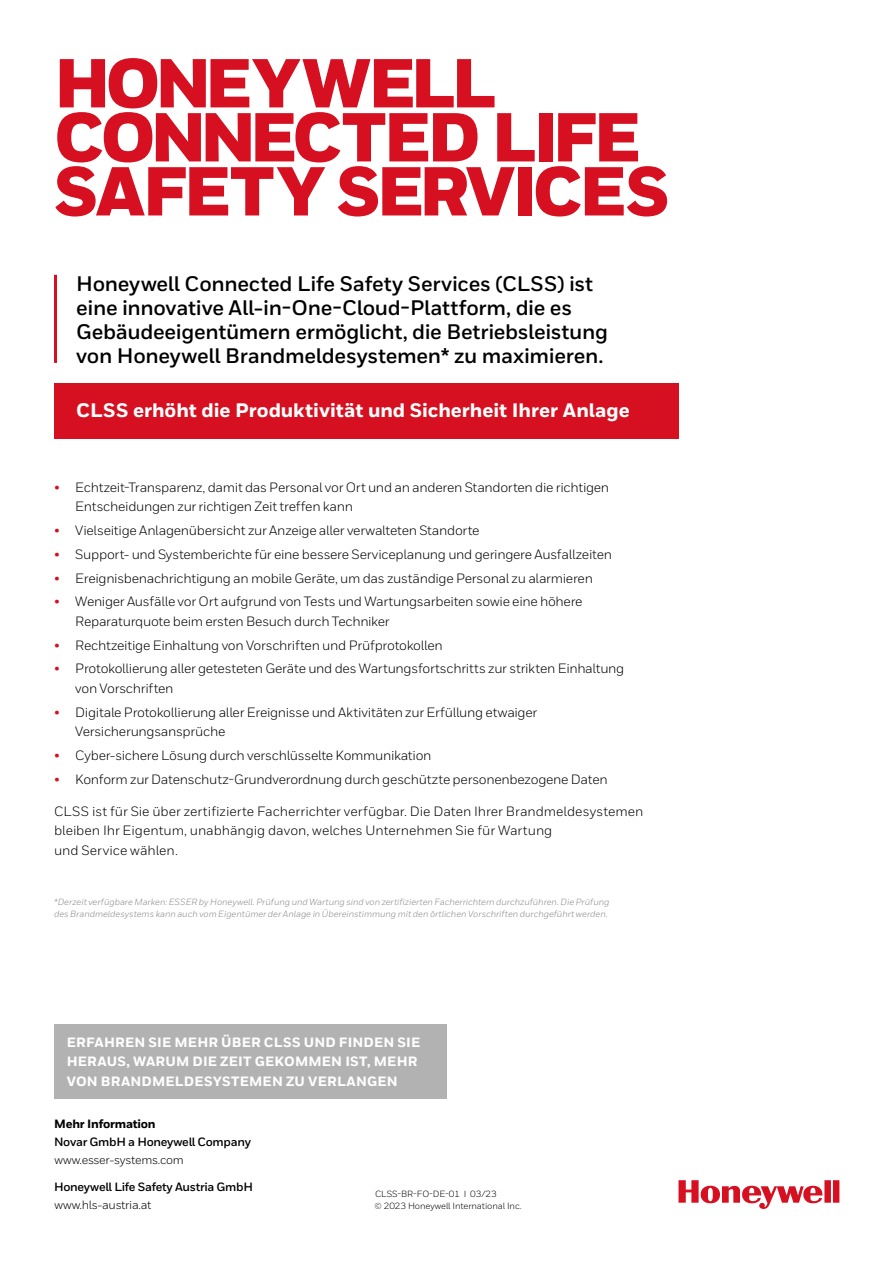
<style>
.page{position:relative;width:893px;height:1263px;background:#fff}
.page>*{position:absolute;margin:0;border:0;box-sizing:border-box;transform-origin:0 0}
.t1{font:900 69px/54px "Honeywell Sans";letter-spacing:-.04em;color:#d61020}
.t2{font:700 21px/24px "Honeywell Sans";letter-spacing:-.015em;color:#000}
.t3{font:800 19.5px "Honeywell Sans";letter-spacing:-.005em;color:#fff}
.t4{font:13.5px/19.5px "Honeywell Sans";letter-spacing:-.02em;color:#000}
.t5{font:13.5px/19.5px "Honeywell Sans";color:#000}
.t6{font:800 13.5px/19.5px "Honeywell Sans";letter-spacing:.015em;color:#fff}
.t7{font:700 12px "Honeywell Sans";letter-spacing:-.025em;color:#000}
.t8{font:12px "Honeywell Sans";letter-spacing:-.025em;color:#000}
.t9{font:800 12px "Honeywell Sans";letter-spacing:-.02em;color:#000}
.t10{font:italic 9px/12px "Honeywell Sans";color:#878787}
.t11{font:9px/12px "Honeywell Sans";letter-spacing:-.01em;color:#000}
.s1{color:#d61020}
</style>
<div class="page">
<div style="left:54px;top:383px;width:624px;height:55px;background:#d61020"></div>
<hr style="left:54px;top:275px;width:3px;height:88px;background:#d61020">
<svg style="left:678px;top:1180px;width:161px;height:29px"></svg>
<div style="left:54px;top:1024px;width:392px;height:75px;background:#b2b2b2"></div>
<h1 class="t1" style="left:54px;top:59px;width:617px">HONEYWELL<br>CONNECTED LIFE<br>SAFETY SERVICES</h1>
<h2 class="t2" style="left:76px;top:272px;width:533px">Honeywell Connected Life Safety Services (CLSS) ist eine innovative All-in-One-Cloud-Plattform, die es Gebäudeeigentümern ermöglicht, die Betriebsleistung von Honeywell Brandmeldesystemen* zu maximieren.</h2>
<h3 class="t3" style="left:76px;top:398px;width:555px">CLSS erhöht die Produktivität und Sicherheit Ihrer Anlage</h3>
<p class="t4" style="left:75px;top:477px;width:535px;text-indent:-21px"><span class="s1">•</span> Echtzeit-Transparenz, damit das Personal vor Ort und an anderen Standorten die richtigen<br>Entscheidungen zur richtigen Zeit treffen kann</p>
<p class="t4" style="left:54px;top:521px;width:427px"><span class="s1">•</span> Vielseitige Anlagenübersicht zur Anzeige aller verwalteten Standorte</p>
<p class="t4" style="left:54px;top:544px;width:560px"><span class="s1">•</span> Support- und Systemberichte für eine bessere Serviceplanung und geringere Ausfallzeiten</p>
<p class="t4" style="left:54px;top:568px;width:540px"><span class="s1">•</span> Ereignisbenachrichtigung an mobile Geräte, um das zuständige Personal zu alarmieren</p>
<p class="t4" style="left:75px;top:592px;width:509px;text-indent:-21px"><span class="s1">•</span> Weniger Ausfälle vor Ort aufgrund von Tests und Wartungsarbeiten sowie eine höhere<br>Reparaturquote beim ersten Besuch durch Techniker</p>
<p class="t4" style="left:54px;top:635px;width:390px"><span class="s1">•</span> Rechtzeitige Einhaltung von Vorschriften und Prüfprotokollen</p>
<p class="t4" style="left:75px;top:659px;width:551px;text-indent:-21px"><span class="s1">•</span> Protokollierung aller getesteten Geräte und des Wartungsfortschritts zur strikten Einhaltung von Vorschriften</p>
<p class="t4" style="left:75px;top:702px;width:464px;text-indent:-21px"><span class="s1">•</span> Digitale Protokollierung aller Ereignisse und Aktivitäten zur Erfüllung etwaiger<br>Versicherungsansprüche</p>
<p class="t4" style="left:54px;top:745px;width:379px"><span class="s1">•</span> Cyber-sichere Lösung durch verschlüsselte Kommunikation</p>
<p class="t4" style="left:54px;top:769px;width:555px"><span class="s1">•</span> Konform zur Datenschutz-Grundverordnung durch geschützte personenbezogene Daten</p>
<p class="t5" style="left:54px;top:801px;width:591px">CLSS ist für Sie über zertifizierte Facherrichter verfügbar. Die Daten Ihrer Brandmeldesystemen bleiben Ihr Eigentum, unabhängig davon, welches Unternehmen Sie für Wartung<br>und Service wählen.</p>
<p class="t10" style="left:54px;top:896px;width:557px">*Derzeit verfügbare Marken: ESSER by Honeywell. Prüfung und Wartung sind von zertifizierten Facherrichtern durchzuführen. Die Prüfung des Brandmeldesystems kann auch vom Eigentümer der Anlage in Übereinstimmung mit den örtlichen Vorschriften durchgeführt werden.</p>
<p class="t6" style="left:67px;top:1033px;width:355px">ERFAHREN SIE MEHR ÜBER CLSS UND FINDEN SIE<br>HERAUS, WARUM DIE ZEIT GEKOMMEN IST, MEHR<br>VON BRANDMELDESYSTEMEN ZU VERLANGEN</p>
<p class="t9" style="left:54px;top:1117px;width:103px">Mehr Information</p>
<p class="t7" style="left:54px;top:1135px;width:198px">Novar GmbH a Honeywell Company</p>
<p class="t8" style="left:54px;top:1153px;width:131px">www.esser-systems.com</p>
<p class="t7" style="left:54px;top:1179px;width:200px">Honeywell Life Safety Austria GmbH</p>
<p class="t8" style="left:54px;top:1198px;width:99px">www.hls-austria.at</p>
<p class="t11" style="left:375px;top:1188px;width:149px">CLSS-BR-FO-DE-01 I 03/23<br>© 2023 Honeywell International Inc.</p>
</div>
